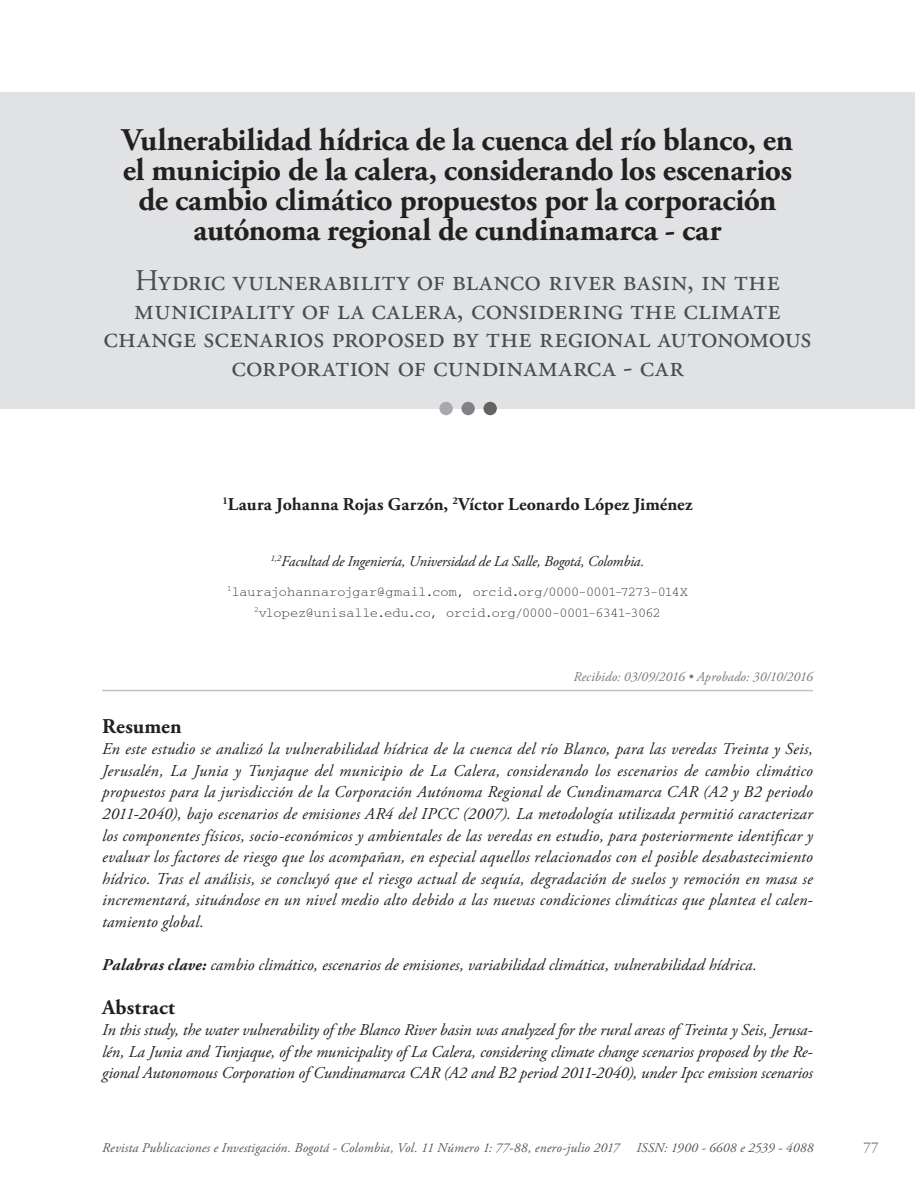
<style>
.page{position:relative;width:915px;height:1191px;background:#fff}
.page>*{position:absolute;margin:0;border:0;box-sizing:border-box;transform-origin:0 0}
.t1{font:700 31.5px/30px "Adobe Garamond Pro";letter-spacing:-.01em;color:#231f20;text-align:center}
.t2{font:30px/28.5px "Adobe Garamond Pro";letter-spacing:.01em;color:#4b4c4d;text-align:center}
.t3{font:700 21px "Adobe Garamond Pro";letter-spacing:.005em;color:#231f20}
.t4{font:700 18px "Adobe Garamond Pro";letter-spacing:.005em;color:#231f20}
.t5{font:italic 16.5px/21.6px "Adobe Garamond Pro";letter-spacing:.005em;color:#231f20;text-align:justify}
.t6{font:italic 15px "Adobe Garamond Pro";letter-spacing:-.015em;color:#231f20}
.t7{font:15px "Adobe Garamond Pro";color:#6c6d70}
.t8{font:13.5px/21px "Courier";letter-spacing:-.02em;color:#231f20;text-align:center}
.t9{font:italic 13.5px "Adobe Garamond Pro";letter-spacing:.01em;color:#57585a}
.t10{font:italic 13.5px "Adobe Garamond Pro";letter-spacing:.01em;color:#76787b}
.s1{font-weight:700}
</style>
<div class="page">
<div style="left:0;top:92px;width:914px;height:316px;background:#e1e2e4"></div>
<hr style="left:102px;top:690px;width:710px;height:1px;background:#c1c2c4">
<div style="left:483px;top:402px;width:13px;height:13px;background:#636366;border-radius:50%"></div>
<div style="left:461px;top:402px;width:13px;height:13px;background:#808285;border-radius:50%"></div>
<div style="left:439px;top:402px;width:13px;height:13px;background:#a8a9ad;border-radius:50%"></div>
<h1 class="t1" style="left:122px;top:126px;width:672px">Vulnerabilidad hídrica de la cuenca del río blanco, en el municipio de la calera, considerando los escenarios de cambio climático propuestos por la corporación autónoma regional de cundinamarca - car</h1>
<h2 class="t2" style="left:103px;top:267px;width:709px">Hydric vulnerability of blanco river basin, in the municipality of la calera, considering the climate change scenarios proposed by the regional autonomous corporation of cundinamarca - car</h2>
<p class="t4" style="left:222px;top:494px;width:471px"><sup>1</sup>Laura Johanna Rojas Garzón, <sup>2</sup>Víctor Leonardo López Jiménez</p>
<p class="t6" style="left:270px;top:552px;width:375px"><sup>1,2</sup>Facultad de Ingeniería, Universidad de La Salle, Bogotá, Colombia.</p>
<p class="t8" style="left:227px;top:581px;width:462px"><sup>1</sup>laurajohannarojgar@gmail.com, orcid.org/0000-0001-7273-014X<br><sup>2</sup>vlopez@unisalle.edu.co, orcid.org/0000-0001-6341-3062</p>
<p class="t10" style="left:573px;top:668px;width:241px">Recibido: 03/09/2016 • Aprobado: 30/10/2016</p>
<p class="t3" style="left:102px;top:713px;width:81px">Resumen</p>
<p class="t5" style="left:102px;top:738px;width:712px">En este estudio se analizó la vulnerabilidad hídrica de la cuenca del río Blanco, para las veredas Treinta y Seis, Jerusalén, La Junia y Tunjaque del municipio de La Calera, considerando los escenarios de cambio climático propuestos para la jurisdicción de la Corporación Autónoma Regional de Cundinamarca CAR (A2 y B2 periodo 2011-2040), bajo escenarios de emisiones AR4 del IPCC (2007). La metodología utilizada permitió caracterizar los componentes físicos, socio-económicos y ambientales de las veredas en estudio, para posteriormente identificar y evaluar los factores de riesgo que los acompañan, en especial aquellos relacionados con el posible desabastecimiento hídrico. Tras el análisis, se concluyó que el riesgo actual de sequía, degradación de suelos y remoción en masa se incrementará, situándose en un nivel medio alto debido a las nuevas condiciones climáticas que plantea el calen&shy;tamiento global.</p>
<p class="t5" style="left:102px;top:954px;width:656px"><span class="s1">Palabras clave:</span> cambio climático, escenarios de emisiones, variabilidad climática, vulnerabilidad hídrica.</p>
<p class="t3" style="left:102px;top:994px;width:74px">Abstract</p>
<p class="t5" style="left:102px;top:1019px;width:712px">In this study, the water vulnerability of the Blanco River basin was analyzed for the rural areas of Treinta y Seis, Jerusa&shy;lén, La Junia and Tunjaque, of the municipality of La Calera, considering climate change scenarios proposed by the Re&shy;gional Autonomous Corporation of Cundinamarca CAR (A2 and B2 period 2011-2040), under Ipcc emission scenarios</p>
<p class="t9" style="left:102px;top:1139px;width:519px">Revista Publicaciones e Investigación. Bogotá - Colombia, Vol. 11 Número 1: 77-88, enero-julio 2017</p>
<p class="t9" style="left:636px;top:1139px;width:178px">ISSN: 1900 - 6608 e 2539 - 4088</p>
<p class="t7" style="left:863px;top:1137px;width:17px">77</p>
</div>
